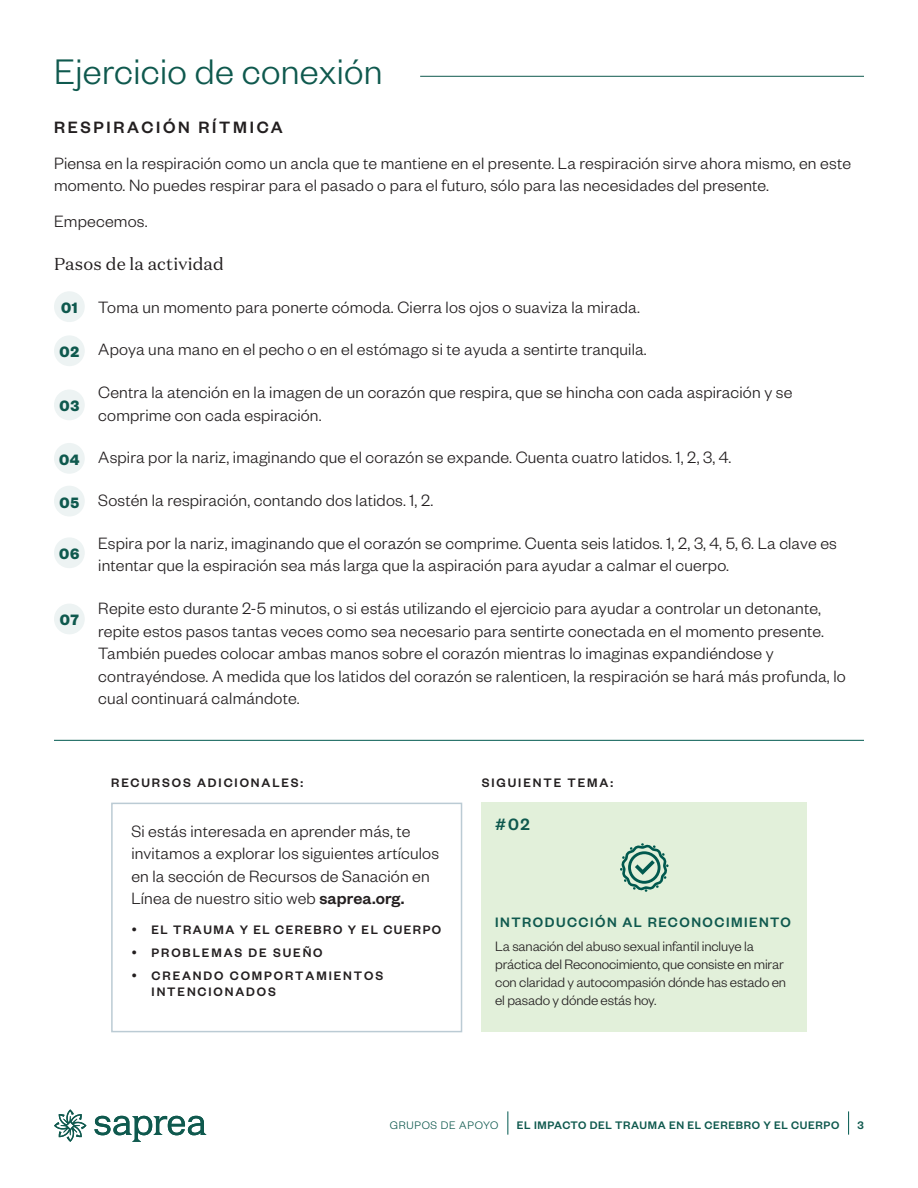
<style>
.page{position:relative;width:918px;height:1188px;background:#fff}
.page>*{position:absolute;margin:0;border:0;box-sizing:border-box;transform-origin:0 0}
.t1{font:300 39px "Founders Grotesk";letter-spacing:.01em;color:#0f594e}
.Body{font:300 18px/22.5px "Founders Grotesk";letter-spacing:.01em;color:#231f20}
.t2{font:500 18px "Founders Grotesk";letter-spacing:.15em;color:#231f20}
.Body-2{font:500 18px "Founders Grotesk";color:#0f594e}
.t3{font:17.25px "Domaine Text";letter-spacing:.01em;color:#231f20}
.t4{font:700 16.5px "Founders Grotesk";letter-spacing:.04em;color:#0f594e}
.Body-3{font:300 15px/18px "Founders Grotesk";letter-spacing:-.01em;color:#231f20}
.Body-4{font:500 15px "Founders Grotesk";letter-spacing:.1em;color:#0f594e}
.t5{font:500 13.5px/16.2px "Founders Grotesk";letter-spacing:.14em;color:#231f20}
.t6{font:500 13.5px "Founders Grotesk";letter-spacing:.11em;color:#231f20}
.t7{font:500 12px "Founders Grotesk";letter-spacing:.05em;color:#0f594e}
.t8{font:300 12px "Founders Grotesk";letter-spacing:.06em;color:#0f594e}
.s1{font-weight:500}
.s2{font-weight:300;font-size:18px}
</style>
<div class="page">
<svg style="left:508px;top:1111px;width:1px;height:24px"></svg>
<svg style="left:848px;top:1111px;width:1px;height:24px"></svg>
<svg style="left:94px;top:1116px;width:112px;height:26px"></svg>
<svg style="left:54px;top:1109px;width:33px;height:33px"></svg>
<hr style="left:420px;top:76px;width:444px;height:1px;background:#0f594e">
<div style="left:54px;top:291px;width:31px;height:31px;background:#edf3f3;border-radius:50%"></div>
<div style="left:54px;top:335px;width:31px;height:31px;background:#edf3f3;border-radius:50%"></div>
<div style="left:54px;top:390px;width:31px;height:30px;background:#edf3f3;border-radius:50%"></div>
<div style="left:54px;top:443px;width:31px;height:31px;background:#edf3f3;border-radius:50%"></div>
<div style="left:54px;top:486px;width:31px;height:30px;background:#edf3f3;border-radius:50%"></div>
<div style="left:54px;top:537px;width:31px;height:31px;background:#edf3f3;border-radius:50%"></div>
<div style="left:54px;top:604px;width:31px;height:30px;background:#edf3f3;border-radius:50%"></div>
<hr style="left:54px;top:740px;width:810px;height:1px;background:#00594f">
<div style="left:111px;top:803px;width:351px;height:229px;border:2px solid #bbcbd4"></div>
<div style="left:482px;top:803px;width:325px;height:229px;background:#e2f0da"></div>
<svg style="left:620px;top:843px;width:49px;height:49px"></svg>
<h1 class="t1" style="left:54px;top:48px;width:330px">Ejercicio de conexión</h1>
<p class="t2" style="left:54px;top:116px;width:230px">RESPIRACIÓN RÍTMICA</p>
<p class="Body" style="left:54px;top:151px;width:799px">Piensa en la respiración como un ancla que te mantiene en el presente. La respiración sirve ahora mismo, en este momento. No puedes respirar para el pasado o para el futuro, sólo para las necesidades del presente.</p>
<p class="Body" style="left:54px;top:209px;width:95px">Empecemos.</p>
<p class="t3" style="left:54px;top:253px;width:171px">Pasos de la actividad</p>
<p class="Body" style="left:98px;top:295px;width:543px">Toma un momento para ponerte cómoda. Cierra los ojos o suaviza la mirada.</p>
<p class="Body" style="left:98px;top:337px;width:550px">Apoya una mano en el pecho o en el estómago si te ayuda a sentirte tranquila.</p>
<p class="Body" style="left:98px;top:380px;width:696px">Centra la atención en la imagen de un corazón que respira, que se hincha con cada aspiración y se comprime con cada espiración.</p>
<p class="Body" style="left:98px;top:445px;width:635px">Aspira por la nariz, imaginando que el corazón se expande. Cuenta cuatro latidos. 1, 2, 3, 4.</p>
<p class="Body" style="left:98px;top:488px;width:337px">Sostén la respiración, contando dos latidos. 1, 2.</p>
<p class="Body" style="left:98px;top:531px;width:740px">Espira por la nariz, imaginando que el corazón se comprime. Cuenta seis latidos. 1, 2, 3, 4, 5, 6. La clave es intentar que la espiración sea más larga que la aspiración para ayudar a calmar el cuerpo.</p>
<p class="Body" style="left:98px;top:596px;width:749px">Repite esto durante 2-5 minutos, o si estás utilizando el ejercicio para ayudar a controlar un detonante, repite estos pasos tantas veces como sea necesario para sentirte conectada en el momento presente.<br>También puedes colocar ambas manos sobre el corazón mientras lo imaginas expandiéndose y contrayéndose. A medida que los latidos del corazón se ralenticen, la respiración se hará más profunda, lo cual continuará calmándote.</p>
<p class="t4" style="left:61px;top:297px;width:18px">01</p>
<p class="t4" style="left:60px;top:341px;width:21px">02</p>
<p class="t4" style="left:59px;top:396px;width:21px">03</p>
<p class="t4" style="left:59px;top:449px;width:22px">04</p>
<p class="t4" style="left:60px;top:492px;width:21px">05</p>
<p class="t4" style="left:59px;top:543px;width:22px">06</p>
<p class="t4" style="left:60px;top:610px;width:21px">07</p>
<h4 class="t5" style="left:111px;top:774px;width:194px">RECURSOS ADICIONALES:</h4>
<h4 class="t5" style="left:482px;top:774px;width:133px">SIGUIENTE TEMA:</h4>
<p class="Body-2" style="left:495px;top:813px;width:36px">#02</p>
<p class="Body" style="left:131px;top:819px;width:309px">Si estás interesada en aprender más, te invitamos a explorar los siguientes artículos en la sección de Recursos de Sanación en Línea de nuestro sitio web <span class="s1">saprea.org.</span></p>
<p class="t6" style="left:131px;top:921px;width:311px"><span class="s2">•</span> EL TRAUMA Y EL CEREBRO Y EL CUERPO</p>
<p class="t5" style="left:131px;top:944px;width:193px"><span class="s2">•</span> PROBLEMAS DE SUEÑO</p>
<p class="t5" style="left:152px;top:967px;width:233px;text-indent:-20px"><span class="s2">•</span> CREANDO COMPORTAMIENTOS<br>INTENCIONADOS</p>
<p class="Body-4" style="left:495px;top:912px;width:297px">INTRODUCCIÓN AL RECONOCIMIENTO</p>
<p class="Body-3" style="left:495px;top:937px;width:292px">La sanación del abuso sexual infantil incluye la práctica del Reconocimiento, que consiste en mirar con claridad y autocompasión dónde has estado en el pasado y dónde estás hoy.</p>
<p class="t8" style="left:390px;top:1118px;width:110px">GRUPOS DE APOYO</p>
<p class="t7" style="left:517px;top:1117px;width:324px">EL IMPACTO DEL TRAUMA EN EL CEREBRO Y EL CUERPO</p>
<p class="t7" style="left:858px;top:1117px;width:8px">3</p>
</div>
